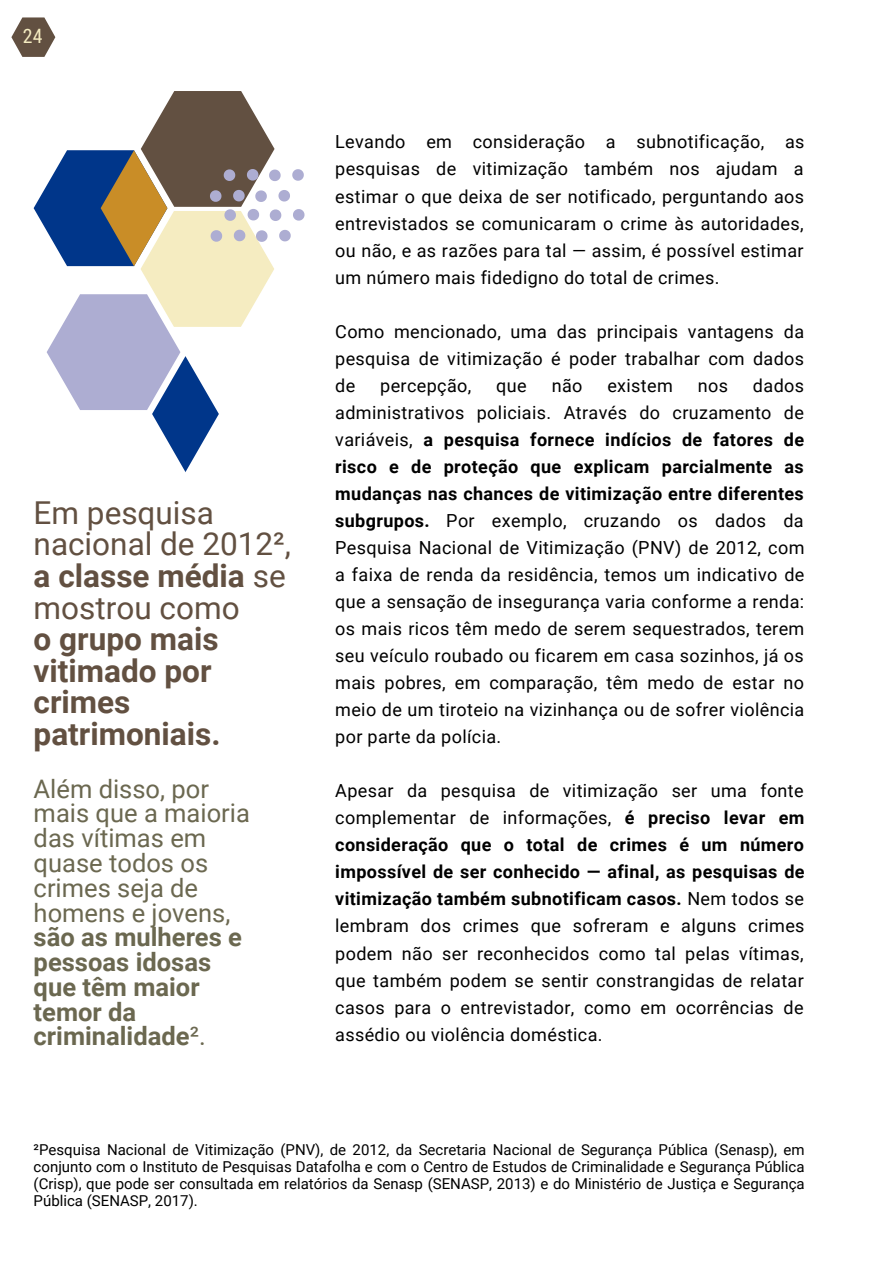
<style>
.page{position:relative;width:894px;height:1264px;background:#fff}
.page>*{position:absolute;margin:0;border:0;box-sizing:border-box;transform-origin:0 0}
.t1{font:31.5px/31.5px "Roboto";color:#625041}
.t2{font:700 31.5px/31.5px "Roboto";color:#625041}
.t3{font:25.5px/24.8px "Roboto";color:#6b6850}
.t4{font:700 25.5px/24.8px "Roboto";color:#6b6850}
.t5{font:19.8px "Roboto Condensed";color:#f5ecc1}
.t6{font:18px/27px "Roboto";letter-spacing:.02em;color:#000;text-align:justify}
.t7{font:15px/17px "Roboto";color:#000;text-align:justify}
.s1{font-weight:700}
.s2{font-weight:400}
</style>
<div class="page">
<svg style="left:34px;top:91px;width:270px;height:381px"></svg>
<svg style="left:11px;top:17px;width:44px;height:40px"></svg>
<p class="t5" style="left:23px;top:25px;width:21px">24</p>
<h1 class="t1" style="left:34px;top:497px;width:259px">Em pesquisa nacional de 2012², <span class="s1">a classe média</span> se mostrou como</h1>
<h1 class="t2" style="left:34px;top:623px;width:188px">o grupo mais vitimado por crimes patrimoniais.</h1>
<h2 class="t3" style="left:34px;top:776px;width:218px">Além disso, por mais que a maioria das vítimas em quase todos os crimes seja de homens e jovens,</h2>
<h2 class="t4" style="left:34px;top:925px;width:210px">são as mulheres e pessoas idosas que têm maior temor da criminalidade<span class="s2">².</span></h2>
<p class="t6" style="left:335px;top:129px;width:470px">Levando em consideração a subnotificação, as pesquisas de vitimização também nos ajudam a estimar o que deixa de ser notificado, perguntando aos entrevistados se comunicaram o crime às autoridades, ou não, e as razões para tal — assim, é possível estimar um número mais fidedigno do total de crimes.</p>
<p class="t6" style="left:335px;top:318px;width:470px">Como mencionado, uma das principais vantagens da pesquisa de vitimização é poder trabalhar com dados de</p>
<p class="t6" style="left:335px;top:372px;width:470px;text-indent:417px">dados administrativos policiais. Através do cruzamento de variáveis, <span class="s1">a pesquisa fornece indícios de fatores de risco e de proteção que explicam parcialmente as mudanças nas chances de vitimização entre diferentes subgrupos.</span> Por exemplo, cruzando os dados da Pesquisa Nacional de Vitimização (PNV) de 2012, com a faixa de renda da residência, temos um indicativo de que a sensação de insegurança varia conforme a renda: os mais ricos têm medo de serem sequestrados, terem seu veículo roubado ou ficarem em casa sozinhos, já os mais pobres, em comparação, têm medo de estar no meio de um tiroteio na vizinhança ou de sofrer violência por parte da polícia.</p>
<p class="t6" style="left:335px;top:777px;width:470px">Apesar da pesquisa de vitimização ser uma fonte complementar de informações, <span class="s1">é preciso levar em consideração que o total de crimes é um número impossível de ser conhecido — afinal, as pesquisas de vitimização também subnotificam casos.</span> Nem todos se lembram dos crimes que sofreram e alguns crimes podem não ser reconhecidos como tal pelas vítimas, que também podem se sentir constrangidas de relatar casos para o entrevistador, como em ocorrências de assédio ou violência doméstica.</p>
<p class="t6" style="left:380px;top:372px;width:93px">percepção,</p>
<p class="t6" style="left:496px;top:372px;width:32px">que</p>
<p class="t6" style="left:551px;top:372px;width:32px">não</p>
<p class="t6" style="left:607px;top:372px;width:67px">existem</p>
<p class="t6" style="left:697px;top:372px;width:32px">nos</p>
<p class="t7" style="left:34px;top:1141px;width:772px">²Pesquisa Nacional de Vitimização (PNV), de 2012, da Secretaria Nacional de Segurança Pública (Senasp), em conjunto com o Instituto de Pesquisas Datafolha e com o Centro de Estudos de Criminalidade e Segurança Pública (Crisp), que pode ser consultada em relatórios da Senasp (SENASP, 2013) e do Ministério de Justiça e Segurança Pública (SENASP, 2017).</p>
</div>
